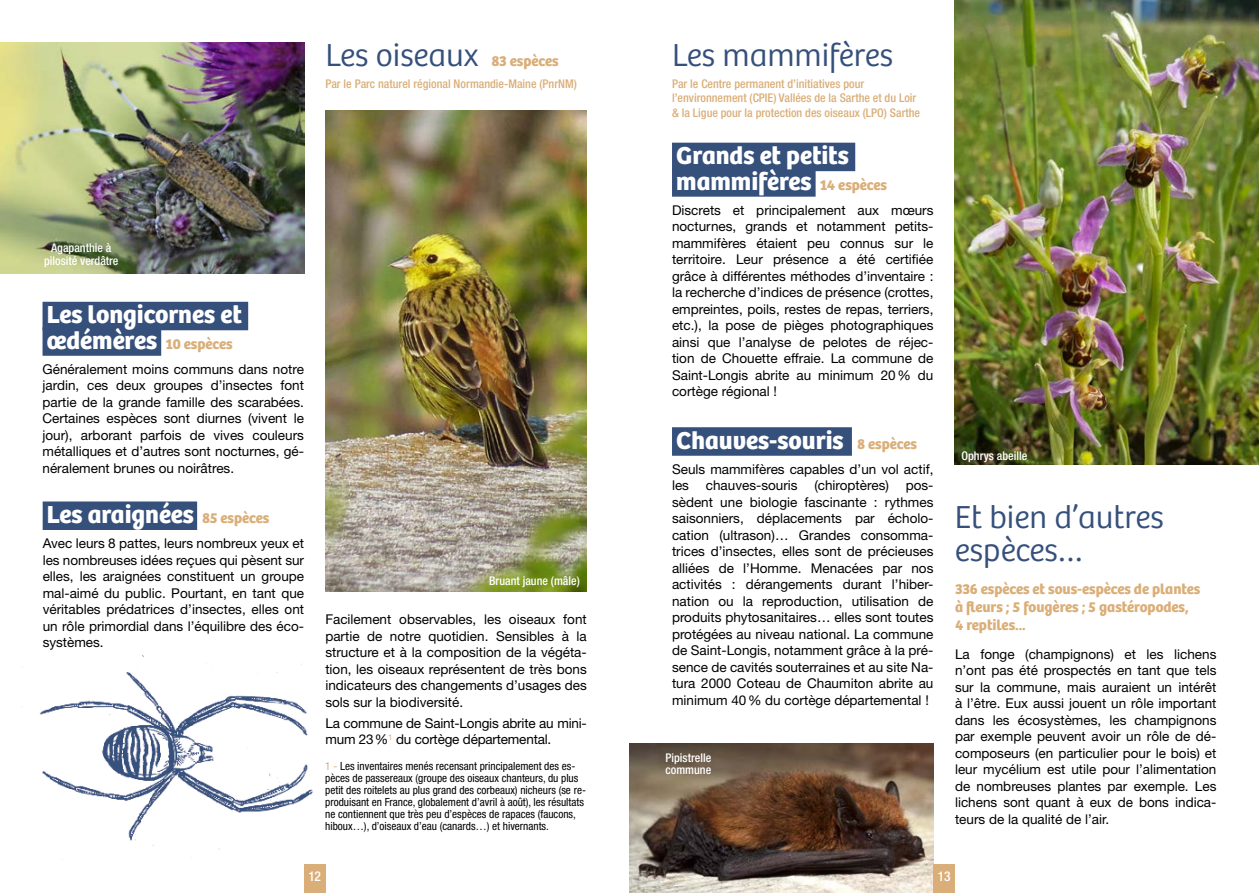
<style>
.page{position:relative;width:1259px;height:893px;background:#fff}
.page>*{position:absolute;margin:0;border:0;box-sizing:border-box;transform-origin:0 0}
.t1{font:300 33px/33px "Bree";color:#36507c}
.t2{font:700 25.5px/25.5px "Bree";color:#fff}
.t3{font:700 15px/18px "Bree";color:#daae78}
.t4{font:13.5px/16.5px "Helvetica Neue LT";color:#000;text-align:justify}
.t5{font:500 condensed 13.5px "Helvetica Neue LT";color:#fff}
.t6{font:500 condensed 12px/14.4px "Helvetica Neue LT";color:#daae78}
.t7{font:500 condensed 12px/12.8px "Helvetica Neue LT";color:#fff;text-align:center}
.t8{font:condensed 11.25px/12px "Helvetica Neue LT";color:#000}
.s1{font-weight:700;font-size:15px;color:#daae78}
.s2{font-size:25.5px;color:#fff}
.s3{font-size:15px;color:#daae78}
.s4{color:#daae78}
</style>
<div class="page">
<img style="left:21px;top:656px;width:292px;height:194px">
<img style="left:629px;top:743px;width:304px;height:150px">
<div style="left:43px;top:302px;width:205px;height:28px;background:#36507c"></div>
<div style="left:43px;top:327px;width:118px;height:29px;background:#36507c"></div>
<div style="left:672px;top:427px;width:180px;height:29px;background:#36507c"></div>
<div style="left:672px;top:143px;width:183px;height:28px;background:#36507c"></div>
<div style="left:672px;top:168px;width:143px;height:29px;background:#36507c"></div>
<img style="left:325px;top:111px;width:262px;height:480px">
<img style="left:955px;top:0;width:304px;height:465px">
<img style="left:0;top:43px;width:304px;height:230px">
<div style="left:43px;top:501px;width:154px;height:29px;background:#36507c"></div>
<div style="left:304px;top:864px;width:21px;height:29px;background:#daae78"></div>
<div style="left:933px;top:864px;width:22px;height:29px;background:#daae78"></div>
<h1 class="t1" style="left:325px;top:39px;width:235px">Les oiseaux <span class="s1">83 espèces</span></h1>
<h1 class="t1" style="left:672px;top:39px;width:222px">Les mammifères</h1>
<p class="t7" style="left:44px;top:241px;width:76px">Agapanthie à pilosité verdâtre</p>
<h2 class="t2" style="left:47px;top:302px;width:196px">Les longicornes et</h2>
<p class="t3" style="left:47px;top:335px;width:187px"><span class="s2">œdémères</span> 10 espèces</p>
<p class="t4" style="left:43px;top:361px;width:263px">Généralement moins communs dans notre jardin, ces deux groupes d’insectes font partie de la grande famille des scarabées.<br>Certaines espèces sont diurnes (vivent le jour), arborant parfois de vives couleurs métalliques et d’autres sont nocturnes, gé&shy;néralement brunes ou noirâtres.</p>
<h2 class="t2" style="left:47px;top:502px;width:224px">Les araignées <span class="s3">85 espèces</span></h2>
<p class="t4" style="left:43px;top:535px;width:263px">Avec leurs 8 pattes, leurs nombreux yeux et les nombreuses idées reçues qui pèsent sur elles, les araignées constituent un groupe mal-aimé du public. Pourtant, en tant que véritables prédatrices d’insectes, elles ont un rôle primordial dans l’équilibre des éco&shy;systèmes.</p>
<p class="t6" style="left:325px;top:76px;width:253px">Par le Parc naturel régional Normandie-Maine (PnrNM)</p>
<p class="t6" style="left:672px;top:76px;width:250px">Par le Centre permanent d’initiatives pour l’environnement (CPIE) Vallées de la Sarthe et du Loir &amp; la Ligue pour la protection des oiseaux (LPO) Sarthe</p>
<p class="t7" style="left:489px;top:574px;width:92px">Bruant jaune (mâle)</p>
<p class="t4" style="left:325px;top:611px;width:263px">Facilement observables, les oiseaux font partie de notre quotidien. Sensibles à la structure et à la composition de la végéta&shy;tion, les oiseaux représentent de très bons indicateurs des changements d’usages des sols sur la biodiversité.</p>
<p class="t4" style="left:325px;top:714px;width:263px">La commune de Saint-Longis abrite au mini&shy;mum 23%<sup>1</sup> du cortège départemental.</p>
<p class="t8" style="left:325px;top:760px;width:262px"><span class="s4">1 -</span> Les inventaires menés recensant principalement des es&shy;pèces de passereaux (groupe des oiseaux chanteurs, du plus petit des roitelets au plus grand des corbeaux) nicheurs (se re&shy;produisant en France, globalement d’avril à août), les résultats ne contiennent que très peu d’espèces de rapaces (faucons, hiboux…), d’oiseaux d’eau (canards…) et hivernants.</p>
<h2 class="t2" style="left:676px;top:143px;width:212px">Grands et petits mammifères <span class="s3">14 espèces</span></h2>
<p class="t4" style="left:672px;top:202px;width:263px">Discrets et principalement aux mœurs nocturnes, grands et notamment petits&shy;mammifères étaient peu connus sur le territoire. Leur présence a été certifiée grâce à différentes méthodes d’inventaire : la recherche d’indices de présence (crottes, empreintes, poils, restes de repas, terriers, etc.), la pose de pièges photographiques ainsi que l’analyse de pelotes de réjec&shy;tion de Chouette effraie. La commune de Saint-Longis abrite au minimum 20% du cortège régional !</p>
<h2 class="t2" style="left:676px;top:428px;width:242px">Chauves-souris <span class="s3">8 espèces</span></h2>
<p class="t4" style="left:672px;top:461px;width:263px">Seuls mammifères capables d’un vol actif, les chauves-souris (chiroptères) pos&shy;sèdent une biologie fascinante : rythmes saisonniers, déplacements par écholo&shy;cation (ultrason)… Grandes consomma&shy;trices d’insectes, elles sont de précieuses alliées de l’Homme. Menacées par nos activités : dérangements durant l’hiber&shy;nation ou la reproduction, utilisation de produits phytosanitaires… elles sont toutes protégées au niveau national. La commune de Saint-Longis, notamment grâce à la pré&shy;sence de cavités souterraines et au site Na&shy;tura 2000 Coteau de Chaumiton abrite au minimum 40% du cortège départemental !</p>
<p class="t7" style="left:665px;top:751px;width:47px;text-align:left">Pipistrelle commune</p>
<p class="t7" style="left:961px;top:450px;width:67px">Ophrys abeille</p>
<h1 class="t1" style="left:955px;top:501px;width:210px">Et bien d’autres espèces…</h1>
<p class="t3" style="left:955px;top:580px;width:247px">336 espèces et sous-espèces de plantes à fleurs ; 5 fougères ; 5 gastéropodes,<br>4 reptiles...</p>
<p class="t4" style="left:955px;top:646px;width:263px">La fonge (champignons) et les lichens n’ont pas été prospectés en tant que tels sur la commune, mais auraient un intérêt à l’être. Eux aussi jouent un rôle important dans les écosystèmes, les champignons par exemple peuvent avoir un rôle de dé&shy;composeurs (en particulier pour le bois) et leur mycélium est utile pour l’alimentation de nombreuses plantes par exemple. Les lichens sont quant à eux de bons indica&shy;teurs de la qualité de l’air.</p>
<p class="t5" style="left:308px;top:868px;width:14px">12</p>
<p class="t5" style="left:938px;top:868px;width:14px">13</p>
</div>
